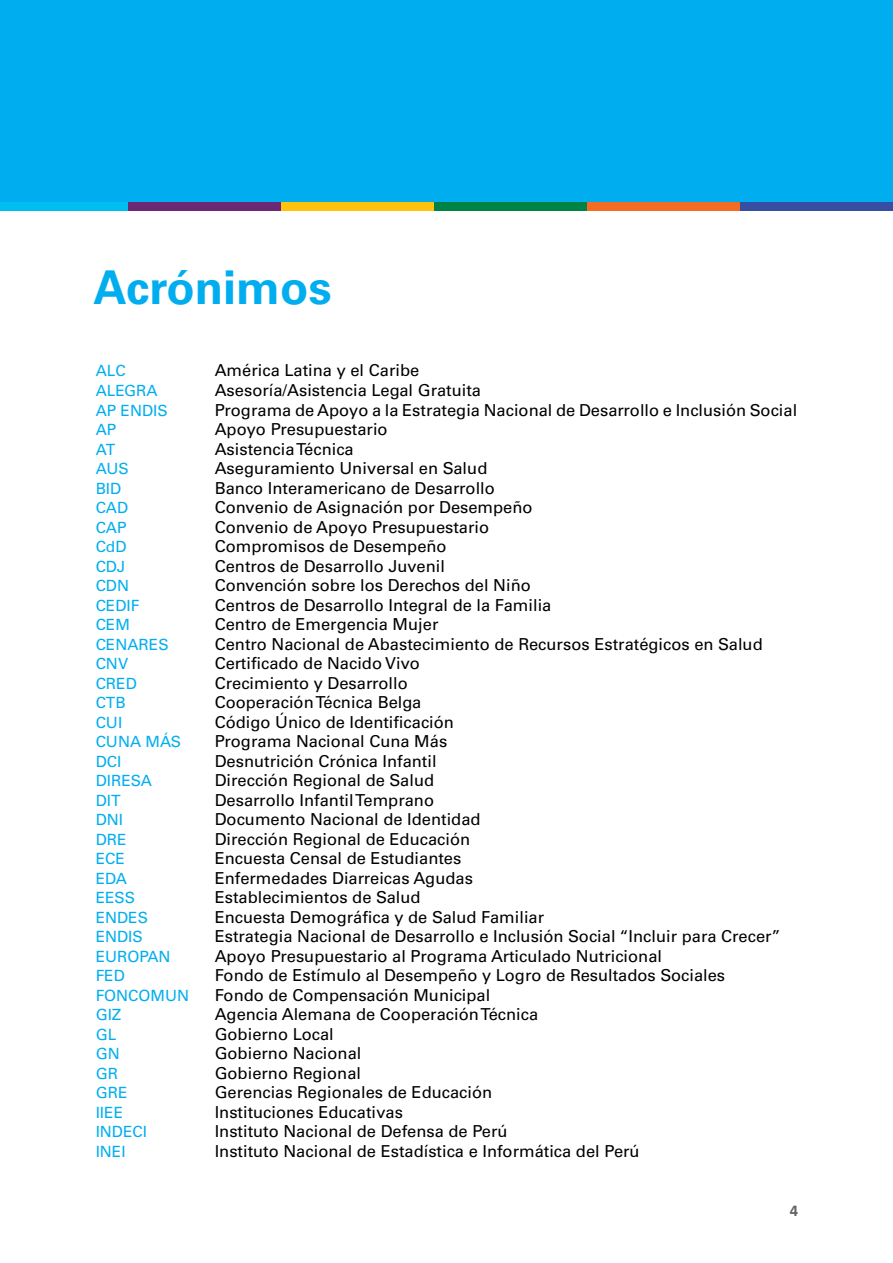
<style>
.page{position:relative;width:893px;height:1263px;background:#fff}
.page>*{position:absolute;margin:0;border:0;box-sizing:border-box;transform-origin:0 0}
.t1{font:700 46.5px "Univers LT Std";color:#00aeef}
.t2{font:16.5px "Univers LT Std";color:#000}
.t3{font:700 16.5px "Calibri";color:#636466}
.t4{font:15.45px "Univers LT Std";color:#00aeef}
</style>
<div class="page">
<div style="left:0;top:0;width:893px;height:204px;background:#00aeef"></div>
<div style="left:0;top:202px;width:130px;height:8px;background:#00bdf2"></div>
<div style="left:128px;top:202px;width:153px;height:8px;background:#6a2875"></div>
<div style="left:281px;top:202px;width:153px;height:8px;background:#ffc20e"></div>
<div style="left:434px;top:202px;width:153px;height:8px;background:#008445"></div>
<div style="left:587px;top:202px;width:153px;height:8px;background:#f36c21"></div>
<div style="left:740px;top:202px;width:153px;height:8px;background:#374fa2"></div>
<h1 class="t1" style="left:94px;top:260px;width:240px">Acrónimos</h1>
<p class="t4" style="left:96px;top:362px;width:32px">ALC</p>
<p class="t2" style="left:215px;top:361px;width:206px">América Latina y el Caribe</p>
<p class="t4" style="left:96px;top:381px;width:64px">ALEGRA</p>
<p class="t2" style="left:215px;top:380px;width:268px">Asesoría/Asistencia Legal Gratuita</p>
<p class="t4" style="left:96px;top:401px;width:74px">AP ENDIS</p>
<p class="t2" style="left:215px;top:400px;width:584px">Programa de Apoyo a la Estrategia Nacional de Desarrollo e Inclusión Social</p>
<p class="t4" style="left:96px;top:420px;width:22px">AP</p>
<p class="t2" style="left:215px;top:419px;width:174px">Apoyo Presupuestario</p>
<p class="t4" style="left:96px;top:440px;width:21px">AT</p>
<p class="t2" style="left:215px;top:439px;width:141px">Asistencia Técnica</p>
<p class="t4" style="left:96px;top:459px;width:35px">AUS</p>
<p class="t2" style="left:215px;top:458px;width:274px">Aseguramiento Universal en Salud</p>
<p class="t4" style="left:96px;top:479px;width:27px">BID</p>
<p class="t2" style="left:215px;top:478px;width:282px">Banco Interamericano de Desarrollo</p>
<p class="t4" style="left:96px;top:498px;width:34px">CAD</p>
<p class="t2" style="left:215px;top:497px;width:319px">Convenio de Asignación por Desempeño</p>
<p class="t4" style="left:96px;top:518px;width:32px">CAP</p>
<p class="t2" style="left:215px;top:517px;width:276px">Convenio de Apoyo Presupuestario</p>
<p class="t4" style="left:96px;top:537px;width:32px">CdD</p>
<p class="t2" style="left:215px;top:536px;width:233px">Compromisos de Desempeño</p>
<p class="t4" style="left:96px;top:557px;width:31px">CDJ</p>
<p class="t2" style="left:215px;top:556px;width:232px">Centros de Desarrollo Juvenil</p>
<p class="t4" style="left:96px;top:576px;width:35px">CDN</p>
<p class="t2" style="left:215px;top:575px;width:318px">Convención sobre los Derechos del Niño</p>
<p class="t4" style="left:96px;top:596px;width:45px">CEDIF</p>
<p class="t2" style="left:215px;top:595px;width:338px">Centros de Desarrollo Integral de la Familia</p>
<p class="t4" style="left:96px;top:615px;width:36px">CEM</p>
<p class="t2" style="left:215px;top:614px;width:225px">Centro de Emergencia Mujer</p>
<p class="t4" style="left:96px;top:635px;width:74px">CENARES</p>
<p class="t2" style="left:215px;top:634px;width:550px">Centro Nacional de Abastecimiento de Recursos Estratégicos en Salud</p>
<p class="t4" style="left:96px;top:654px;width:34px">CNV</p>
<p class="t2" style="left:215px;top:653px;width:207px">Certificado de Nacido Vivo</p>
<p class="t4" style="left:96px;top:674px;width:43px">CRED</p>
<p class="t2" style="left:215px;top:673px;width:195px">Crecimiento y Desarrollo</p>
<p class="t4" style="left:96px;top:693px;width:32px">CTB</p>
<p class="t2" style="left:215px;top:692px;width:208px">Cooperación Técnica Belga</p>
<p class="t4" style="left:96px;top:713px;width:28px">CUI</p>
<p class="t2" style="left:215px;top:712px;width:241px">Código Único de Identificación</p>
<p class="t4" style="left:96px;top:732px;width:87px">CUNA MÁS</p>
<p class="t2" style="left:215px;top:731px;width:234px">Programa Nacional Cuna Más</p>
<p class="t4" style="left:96px;top:752px;width:27px">DCI</p>
<p class="t2" style="left:215px;top:751px;width:223px">Desnutrición Crónica Infantil</p>
<p class="t4" style="left:96px;top:771px;width:58px">DIRESA</p>
<p class="t2" style="left:215px;top:770px;width:221px">Dirección Regional de Salud</p>
<p class="t4" style="left:96px;top:791px;width:26px">DIT</p>
<p class="t2" style="left:215px;top:790px;width:221px">Desarrollo Infantil Temprano</p>
<p class="t4" style="left:96px;top:810px;width:29px">DNI</p>
<p class="t2" style="left:215px;top:809px;width:267px">Documento Nacional de Identidad</p>
<p class="t4" style="left:96px;top:830px;width:32px">DRE</p>
<p class="t2" style="left:215px;top:829px;width:257px">Dirección Regional de Educación</p>
<p class="t4" style="left:96px;top:849px;width:31px">ECE</p>
<p class="t2" style="left:215px;top:848px;width:248px">Encuesta Censal de Estudiantes</p>
<p class="t4" style="left:96px;top:869px;width:33px">EDA</p>
<p class="t2" style="left:215px;top:868px;width:260px">Enfermedades Diarreicas Agudas</p>
<p class="t4" style="left:96px;top:888px;width:41px">EESS</p>
<p class="t2" style="left:215px;top:887px;width:207px">Establecimientos de Salud</p>
<p class="t4" style="left:96px;top:908px;width:54px">ENDES</p>
<p class="t2" style="left:215px;top:907px;width:331px">Encuesta Demográfica y de Salud Familiar</p>
<p class="t4" style="left:96px;top:927px;width:49px">ENDIS</p>
<p class="t2" style="left:215px;top:926px;width:568px">Estrategia Nacional de Desarrollo e Inclusión Social “Incluir para Crecer”</p>
<p class="t4" style="left:96px;top:947px;width:76px">EUROPAN</p>
<p class="t2" style="left:215px;top:946px;width:449px">Apoyo Presupuestario al Programa Articulado Nutricional</p>
<p class="t4" style="left:96px;top:966px;width:31px">FED</p>
<p class="t2" style="left:215px;top:965px;width:512px">Fondo de Estímulo al Desempeño y Logro de Resultados Sociales</p>
<p class="t4" style="left:96px;top:986px;width:95px">FONCOMUN</p>
<p class="t2" style="left:215px;top:985px;width:277px">Fondo de Compensación Municipal</p>
<p class="t4" style="left:96px;top:1005px;width:27px">GIZ</p>
<p class="t2" style="left:215px;top:1004px;width:325px">Agencia Alemana de Cooperación Técnica</p>
<p class="t4" style="left:96px;top:1025px;width:22px">GL</p>
<p class="t2" style="left:215px;top:1024px;width:121px">Gobierno Local</p>
<p class="t4" style="left:96px;top:1044px;width:26px">GN</p>
<p class="t2" style="left:215px;top:1043px;width:148px">Gobierno Nacional</p>
<p class="t4" style="left:96px;top:1064px;width:24px">GR</p>
<p class="t2" style="left:215px;top:1063px;width:148px">Gobierno Regional</p>
<p class="t4" style="left:96px;top:1083px;width:33px">GRE</p>
<p class="t2" style="left:215px;top:1082px;width:279px">Gerencias Regionales de Educación</p>
<p class="t4" style="left:96px;top:1103px;width:29px">IIEE</p>
<p class="t2" style="left:215px;top:1102px;width:190px">Instituciones Educativas</p>
<p class="t4" style="left:96px;top:1122px;width:53px">INDECI</p>
<p class="t2" style="left:215px;top:1121px;width:294px">Instituto Nacional de Defensa de Perú</p>
<p class="t4" style="left:96px;top:1142px;width:32px">INEI</p>
<p class="t2" style="left:215px;top:1141px;width:426px">Instituto Nacional de Estadística e Informática del Perú</p>
<p class="t3" style="left:790px;top:1200px;width:10px">4</p>
</div>
